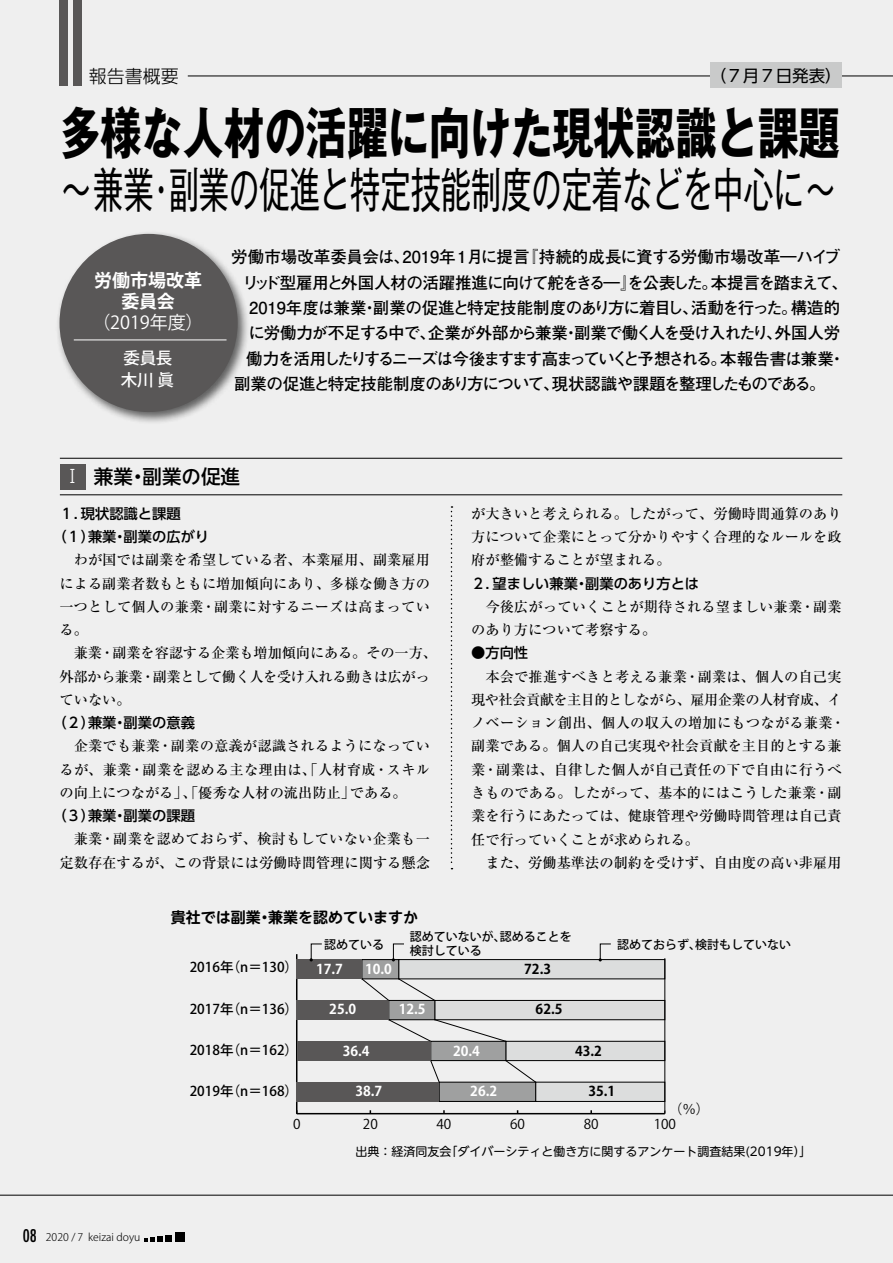
<style>
.page{position:relative;width:893px;height:1263px;background:#efefef}
.page>*{position:absolute;margin:0;border:0;box-sizing:border-box;transform-origin:0 0}
.t1{font:700 55.5px "Gothic MB101 Pr 5";color:#000;scale:.74 1}
.t2{font:48px "Gothic MB101 Pr 5";color:#000;scale:.7 1}
.t3{font:500 19.5px "UD Shin Go NT Pr 6";color:#000}
.t4{font:700 18px/21px "Koz Go Pro";color:#fff;text-align:center}
.t5{font:18px "Koz Go Pro";color:#fff}
.t6{font:300 18px "UD Shin Go NT Pr 6";color:#000}
.t7{font:700 16.5px "Futo Go B101 Pro";letter-spacing:-.055em;color:#000}
.t8{font:700 16.5px "Futo Go B101 Pro";color:#000}
.t9{font:700 16.5px "Futo Go B101 Pro";letter-spacing:-.08em;color:#000}
.t10{font:700 16.5px "Futo Go B101 Pro";letter-spacing:-.02em;color:#000}
.t11{font:700 16.5px "Futo Go B101 Pro";letter-spacing:-.105em;color:#000}
.t12{font:16.5px "UD Shin Go NT Pr 6";color:#000}
.t13{font:500 16.5px/22.5px "Koz Go Pro";color:#fff}
.t14{font:700 15px "UD Shin M Go Pro De";color:#000}
.t15{font:500 14.25px/23.2px "Ryumin Pro";color:#000;text-align:justify}
.t16{font:500 14.25px/23.2px "UD Shin Go Pr 6";color:#000}
.t17{font:500 13.5px "Koz Go Pr 6 N";color:#000}
.t18{font:700 13.5px "Koz Go Pr 6 N";color:#fff}
.t19{font:700 13.5px "Koz Go Pr 6 N";color:#000}
.t20{font:13.5px "Koz Go Pr 6 N";color:#000}
.t21{font:12px "UD Shin M Go Pro";color:#000}
.t22{font:500 12px/13.5px "Koz Go Pr 6 N";color:#000}
.t23{font:300 10.5px "Koz Go Pro";color:#000}
.s1{font-weight:300;font-size:18px;color:#fff}
.s2{font-family:"UD Shin M Go Pro";font-size:27px}
.s3{font-family:"Futura";font-weight:500;font-stretch:condensed;font-size:16.95px}
</style>
<div class="page">
<div style="left:60px;top:0;width:8px;height:85px;background:#595757"></div>
<div style="left:73px;top:0;width:8px;height:85px;background:#595757"></div>
<svg style="left:144px;top:1236px;width:18px;height:5px"></svg>
<div style="left:165px;top:1235px;width:7px;height:6px;background:#000"></div>
<div style="left:175px;top:1232px;width:9px;height:9px;background:#000"></div>
<hr style="left:188px;top:76px;width:705px;height:1px;background:#000">
<hr style="left:0;top:1195px;width:893px;height:1px;background:#000">
<div style="left:710px;top:63px;width:132px;height:25px;background:#c9caca"></div>
<div style="left:56px;top:230px;width:194px;height:194px;background:#000;opacity:.6"></div>
<div style="left:60px;top:234px;width:178px;height:178px;background:#595757;border-radius:50%"></div>
<hr style="left:74px;top:340px;width:153px;height:1px;background:#fff">
<svg style="left:451px;top:506px;width:1px;height:363px"></svg>
<hr style="left:60px;top:458px;width:782px;height:1px;background:#000">
<hr style="left:60px;top:495px;width:782px;height:1px;background:#000">
<div style="left:60px;top:464px;width:25px;height:25px;background:#595757"></div>
<hr style="left:297px;top:1113px;width:368px;height:1px;background:#000">
<hr style="left:296px;top:954px;width:1px;height:160px;background:#000">
<div style="left:399px;top:959px;width:266px;height:20px;background:#dcdddd"></div>
<div style="left:398px;top:959px;width:267px;height:20px;border:1px solid #000"></div>
<div style="left:435px;top:1000px;width:230px;height:20px;background:#dcdddd"></div>
<div style="left:435px;top:1000px;width:230px;height:20px;border:1px solid #000"></div>
<div style="left:506px;top:1041px;width:159px;height:19px;background:#dcdddd"></div>
<div style="left:506px;top:1041px;width:159px;height:20px;border:1px solid #000"></div>
<div style="left:536px;top:1082px;width:129px;height:19px;background:#dcdddd"></div>
<div style="left:535px;top:1082px;width:130px;height:20px;border:1px solid #000"></div>
<div style="left:362px;top:959px;width:37px;height:20px;background:#9fa0a0"></div>
<div style="left:362px;top:959px;width:37px;height:20px;border:1px solid #000"></div>
<div style="left:389px;top:1000px;width:46px;height:20px;background:#9fa0a0"></div>
<div style="left:389px;top:1000px;width:46px;height:20px;border:1px solid #000"></div>
<div style="left:431px;top:1041px;width:75px;height:19px;background:#9fa0a0"></div>
<div style="left:430px;top:1041px;width:76px;height:20px;border:1px solid #000"></div>
<div style="left:439px;top:1082px;width:97px;height:19px;background:#9fa0a0"></div>
<div style="left:439px;top:1082px;width:97px;height:20px;border:1px solid #000"></div>
<div style="left:297px;top:959px;width:65px;height:20px;background:#595757"></div>
<div style="left:297px;top:1000px;width:92px;height:20px;background:#595757"></div>
<div style="left:297px;top:1041px;width:134px;height:19px;background:#595757"></div>
<div style="left:297px;top:1082px;width:142px;height:19px;background:#595757"></div>
<svg style="left:361px;top:978px;width:28px;height:23px"></svg>
<svg style="left:430px;top:1060px;width:10px;height:23px"></svg>
<svg style="left:398px;top:978px;width:37px;height:23px"></svg>
<svg style="left:388px;top:1019px;width:118px;height:23px"></svg>
<svg style="left:505px;top:1060px;width:31px;height:23px"></svg>
<hr style="left:665px;top:958px;width:1px;height:152px;background:#000">
<svg style="left:310px;top:943px;width:12px;height:18px"></svg>
<svg style="left:392px;top:943px;width:12px;height:18px"></svg>
<svg style="left:599px;top:943px;width:12px;height:18px"></svg>
<p class="t6" style="left:89px;top:62px;width:91px">報告書概要</p>
<p class="t12" style="left:710px;top:62px;width:133px">（７月７日発表）</p>
<h1 class="t1" style="left:60px;top:87px;width:1056px">多様な人材の活躍に向けた現状認識と課題</h1>
<h2 class="t2" style="left:60px;top:150px;width:1113px">～兼業・副業の促進と特定技能制度の定着などを中心に～</h2>
<p class="t8" style="left:231px;top:244px;width:611px">労働市場改革委員会は、2019年１月に提言『持続的成長に資する労働市場改革―ハイブ</p>
<p class="t9" style="left:242px;top:269px;width:607px">リッド型雇用と外国人材の活躍推進に向けて舵をきる―』を公表した。本提言を踏まえて、</p>
<p class="t10" style="left:249px;top:295px;width:592px">2019年度は兼業・副業の促進と特定技能制度のあり方に着目し、活動を行った。構造的</p>
<p class="t7" style="left:248px;top:320px;width:593px">に労働力が不足する中で、企業が外部から兼業・副業で働く人を受け入れたり、外国人労</p>
<p class="t11" style="left:246px;top:346px;width:601px">働力を活用したりするニーズは今後ますます高まっていくと予想される。本報告書は兼業・</p>
<p class="t7" style="left:234px;top:371px;width:593px">副業の促進と特定技能制度のあり方について、現状認識や課題を整理したものである。</p>
<p class="t4" style="left:94px;top:271px;width:109px">労働市場改革委員会</p>
<p class="t5" style="left:93px;top:311px;width:112px">（2019年度）</p>
<p class="t13" style="left:121px;top:347px;width:55px">委員長木川 眞</p>
<h3 class="t3" style="left:64px;top:460px;width:178px"><span class="s1">Ⅰ</span> 兼業・副業の促進</h3>
<p class="t16" style="left:52px;top:501px;width:158px;text-indent:7px">１．現状認識と課題<br>（１）兼業・副業の広がり</p>
<p class="t15" style="left:60px;top:547px;width:372px;text-indent:14px">わが国では副業を希望している者、本業雇用、副業雇用による副業者数もともに増加傾向にあり、多様な働き方の一つとして個人の兼業・副業に対するニーズは高まっている。</p>
<p class="t15" style="left:60px;top:640px;width:379px;text-align:left;text-indent:14px">兼業・副業を容認する企業も増加傾向にある。その一方、外部から兼業・副業として働く人を受け入れる動きは広がっていない。</p>
<p class="t16" style="left:52px;top:711px;width:144px">（２）兼業・副業の意義</p>
<p class="t15" style="left:60px;top:733px;width:372px;text-indent:14px">企業でも兼業・副業の意義が認識されるようになっているが、兼業・副業を認める主な理由は、「人材育成・スキルの向上につながる」、「優秀な人材の流出防止」である。</p>
<p class="t16" style="left:52px;top:804px;width:144px">（３）兼業・副業の課題</p>
<p class="t15" style="left:60px;top:826px;width:372px;text-align:right">兼業・副業を認めておらず、検討もしていない企業も一定数存在するが、この背景には労働時間管理に関する懸念</p>
<p class="t15" style="left:471px;top:501px;width:372px">が大きいと考えられる。したがって、労働時間通算のあり方について企業にとって分かりやすく合理的なルールを政府が整備することが望まれる。</p>
<p class="t16" style="left:471px;top:571px;width:229px">２．望ましい兼業・副業のあり方とは</p>
<p class="t15" style="left:471px;top:594px;width:372px;text-indent:14px">今後広がっていくことが期待される望ましい兼業・副業のあり方について考察する。</p>
<p class="t16" style="left:471px;top:641px;width:58px">●方向性</p>
<p class="t15" style="left:471px;top:664px;width:375px;text-align:left;text-indent:14px">本会で推進すべきと考える兼業・副業は、個人の自己実現や社会貢献を主目的としながら、雇用企業の人材育成、イノベーション創出、個人の収入の増加にもつながる兼業・副業である。個人の自己実現や社会貢献を主目的とする兼業・副業は、自律した個人が自己責任の下で自由に行うべきものである。したがって、基本的にはこうした兼業・副業を行うにあたっては、健康管理や労働時間管理は自己責任で行っていくことが求められる。</p>
<p class="t15" style="left:485px;top:850px;width:358px">また、労働基準法の制約を受けず、自由度の高い非雇用</p>
<p class="t14" style="left:135px;top:905px;width:285px"><span class="s2">？</span>貴社では副業・兼業を認めていますか</p>
<p class="t22" style="left:324px;top:938px;width:61px">認めている</p>
<p class="t22" style="left:410px;top:930px;width:163px">認めていないが、認めることを検討している</p>
<p class="t22" style="left:617px;top:938px;width:175px">認めておらず、検討もしていない</p>
<p class="t17" style="left:190px;top:960px;width:110px">2016年（n＝130）</p>
<p class="t17" style="left:190px;top:1001px;width:110px">2017年（n＝136）</p>
<p class="t17" style="left:190px;top:1042px;width:110px">2018年（n＝162）</p>
<p class="t17" style="left:190px;top:1083px;width:110px">2019年（n＝168）</p>
<p class="t18" style="left:316px;top:962px;width:28px">17.7</p>
<p class="t18" style="left:365px;top:962px;width:28px">10.0</p>
<p class="t19" style="left:524px;top:962px;width:28px">72.3</p>
<p class="t18" style="left:329px;top:1002px;width:28px">25.0</p>
<p class="t18" style="left:399px;top:1002px;width:28px">12.5</p>
<p class="t19" style="left:536px;top:1002px;width:28px">62.5</p>
<p class="t18" style="left:343px;top:1043px;width:28px">36.4</p>
<p class="t18" style="left:453px;top:1043px;width:28px">20.4</p>
<p class="t19" style="left:575px;top:1043px;width:28px">43.2</p>
<p class="t18" style="left:355px;top:1083px;width:28px">38.7</p>
<p class="t18" style="left:470px;top:1083px;width:28px">26.2</p>
<p class="t19" style="left:588px;top:1083px;width:28px">35.1</p>
<p class="t20" style="left:669px;top:1101px;width:42px">（％）</p>
<p class="t20" style="left:293px;top:1117px;width:9px">0</p>
<p class="t20" style="left:363px;top:1117px;width:16px">20</p>
<p class="t20" style="left:437px;top:1117px;width:16px">40</p>
<p class="t20" style="left:510px;top:1117px;width:16px">60</p>
<p class="t20" style="left:584px;top:1117px;width:16px">80</p>
<p class="t20" style="left:654px;top:1117px;width:24px">100</p>
<p class="t23" style="left:23px;top:1230px;width:119px"><span class="s3">08</span> 2020 / 7 keizai doyu</p>
<p class="t21" style="left:355px;top:1142px;width:458px">出典：経済同友会「ダイバーシティと働き方に関するアンケート調査結果(2019年）」</p>
</div>
